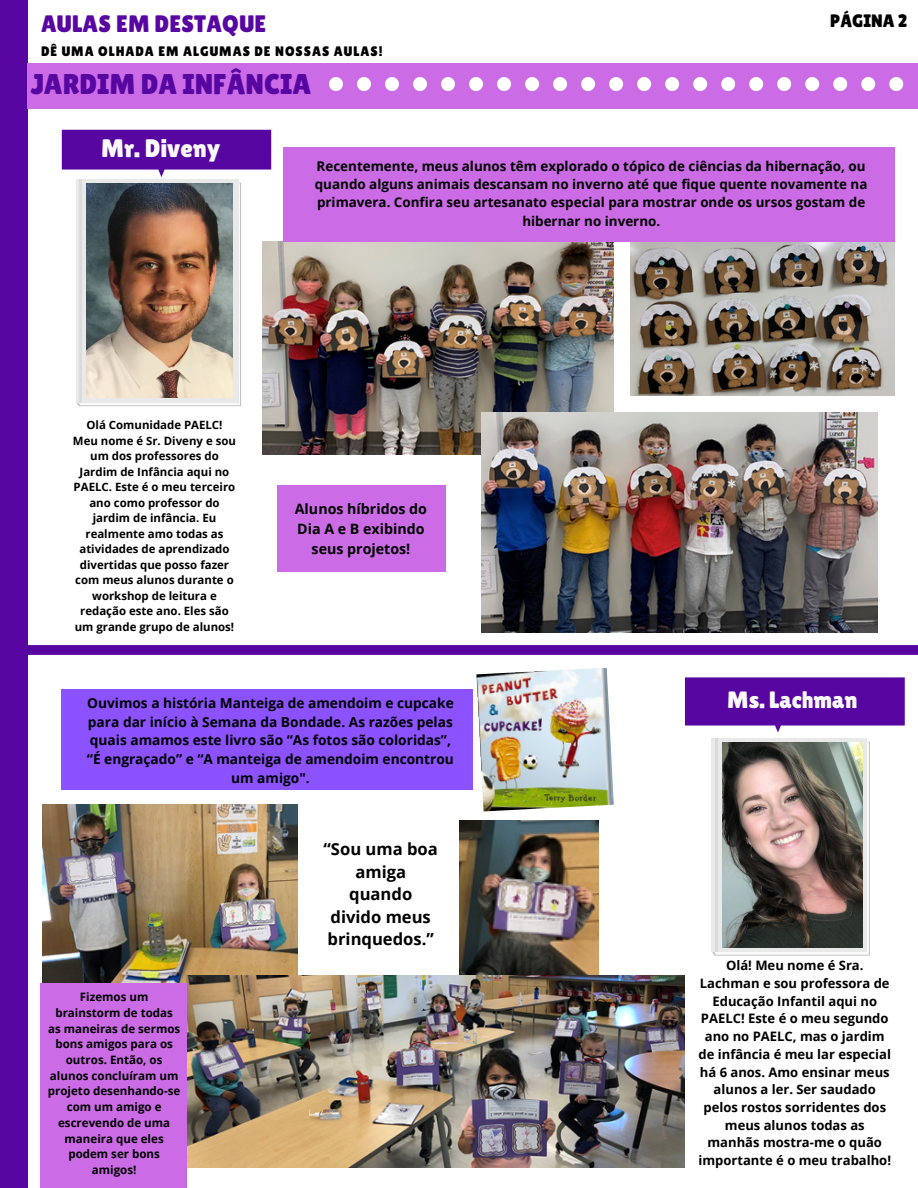
<style>
.page{position:relative;width:918px;height:1188px;background:#fff}
.page>*{position:absolute;margin:0;border:0;box-sizing:border-box;transform-origin:0 0}
.t1{font:28.65px "Lilita One";color:#5706a1}
.t2{font:25.35px "Lilita One";color:#fafafa}
.t3{font:23.85px "Lilita One";letter-spacing:.01em;color:#5706a1}
.t4{font:23.7px "Lilita One";color:#fafafa}
.t5{font:18px "Lilita One";color:#000}
.t6{font:700 16.65px/22.5px "Open Sans";color:#000;text-align:center}
.t7{font:700 14.25px/19.8px "Open Sans";color:#000;text-align:center}
.t8{font:13.8px "Lilita One";letter-spacing:.07em;color:#000}
.t9{font:700 13.65px/18.6px "Open Sans";color:#000;text-align:center}
.t10{font:700 13.35px/18.1px "Open Sans";color:#000;text-align:center}
.t11{font:700 13.05px/17.7px "Open Sans";color:#000;text-align:center}
.t12{font:700 11.55px/15.8px "Open Sans";color:#000;text-align:center}
.t13{font:700 11.4px/15.5px "Open Sans";color:#000;text-align:center}
</style>
<div class="page">
<div style="left:0;top:0;width:28px;height:1188px;background:#5706a1"></div>
<div style="left:27px;top:63px;width:891px;height:45px;background:#cb6ce6"></div>
<svg style="left:329px;top:77px;width:574px;height:14px"></svg>
<img style="left:62px;top:130px;width:209px;height:276px">
<svg style="left:712px;top:741px;width:158px;height:215px"></svg>
<svg style="left:712px;top:738px;width:155px;height:214px;background:#d7d8d7"></svg>
<img style="left:722px;top:743px;width:140px;height:204px">
<hr style="left:715px;top:738px;width:2px;height:214px;background:#dbdbdb">
<svg style="left:28px;top:645px;width:890px;height:10px;background:#590aa2"></svg>
<svg style="left:685px;top:677px;width:220px;height:56px;background:#6e28ae"></svg>
<div style="left:61px;top:689px;width:412px;height:101px;background:#8c52ff"></div>
<img style="left:476px;top:668px;width:138px;height:143px">
<img style="left:43px;top:804px;width:254px;height:179px">
<img style="left:459px;top:821px;width:139px;height:155px">
<img style="left:186px;top:976px;width:498px;height:191px">
<img style="left:630px;top:241px;width:265px;height:154px">
<img style="left:263px;top:241px;width:351px;height:214px">
<img style="left:481px;top:412px;width:396px;height:221px">
<div style="left:283px;top:148px;width:611px;height:94px;background:#cb6ce6"></div>
<div style="left:277px;top:485px;width:168px;height:87px;background:#cb6ce6"></div>
<div style="left:40px;top:983px;width:146px;height:205px;background:#cb6ce6"></div>
<p class="t3" style="left:41px;top:10px;width:227px">AULAS EM DESTAQUE</p>
<p class="t8" style="left:41px;top:43px;width:343px">DÊ UMA OLHADA EM ALGUMAS DE NOSSAS AULAS!</p>
<p class="t1" style="left:31px;top:67px;width:282px">JARDIM DA INFÂNCIA</p>
<p class="t5" style="left:830px;top:10px;width:79px">PÁGINA 2</p>
<p class="t2" style="left:101px;top:134px;width:121px">Mr. Diveny</p>
<p class="t10" style="left:315px;top:157px;width:554px">Recentemente, meus alunos têm explorado o tópico de ciências da hibernação, ou quando alguns animais descansam no inverno até que fique quente novamente na primavera. Confira seu artesanato especial para mostrar onde os ursos gostam de hibernar no inverno.</p>
<p class="t13" style="left:86px;top:417px;width:138px">Olá Comunidade PAELC!</p>
<p class="t13" style="left:73px;top:433px;width:165px">Meu nome é Sr. Diveny e sou um dos professores do<br>Jardim de Infância aqui no<br>PAELC. Este é o meu terceiro ano como professor do jardim de infância. Eu realmente amo todas as atividades de aprendizado divertidas que posso fazer com meus alunos durante o workshop de leitura e redação este ano. Eles são um grande grupo de alunos!</p>
<p class="t7" style="left:295px;top:499px;width:134px">Alunos híbridos do<br>Dia A e B exibindo seus projetos!</p>
<p class="t9" style="left:87px;top:694px;width:369px">Ouvimos a história Manteiga de amendoim e cupcake para dar início à Semana da Bondade. As razões pelas quais amamos este livro são “As fotos são coloridas”, “É engraçado” e “A manteiga de amendoim encontrou um amigo".</p>
<p class="t12" style="left:48px;top:989px;width:134px">Fizemos um brainstorm de todas as maneiras de sermos bons amigos para os outros. Então, os alunos concluíram um projeto desenhando-se com um amigo e escrevendo de uma maneira que eles podem ser bons amigos!</p>
<p class="t6" style="left:324px;top:838px;width:116px">“Sou uma boa amiga quando divido meus brinquedos.”</p>
<p class="t4" style="left:727px;top:686px;width:132px">Ms. Lachman</p>
<p class="t11" style="left:698px;top:957px;width:194px">Olá! Meu nome é Sra.<br>Lachman e sou professora de<br>Educação Infantil aqui no<br>PAELC! Este é o meu segundo ano no PAELC, mas o jardim de infância é meu lar especial há 6 anos. Amo ensinar meus alunos a ler. Ser saudado pelos rostos sorridentes dos meus alunos todas as manhãs mostra-me o quão importante é o meu trabalho!</p>
</div>
